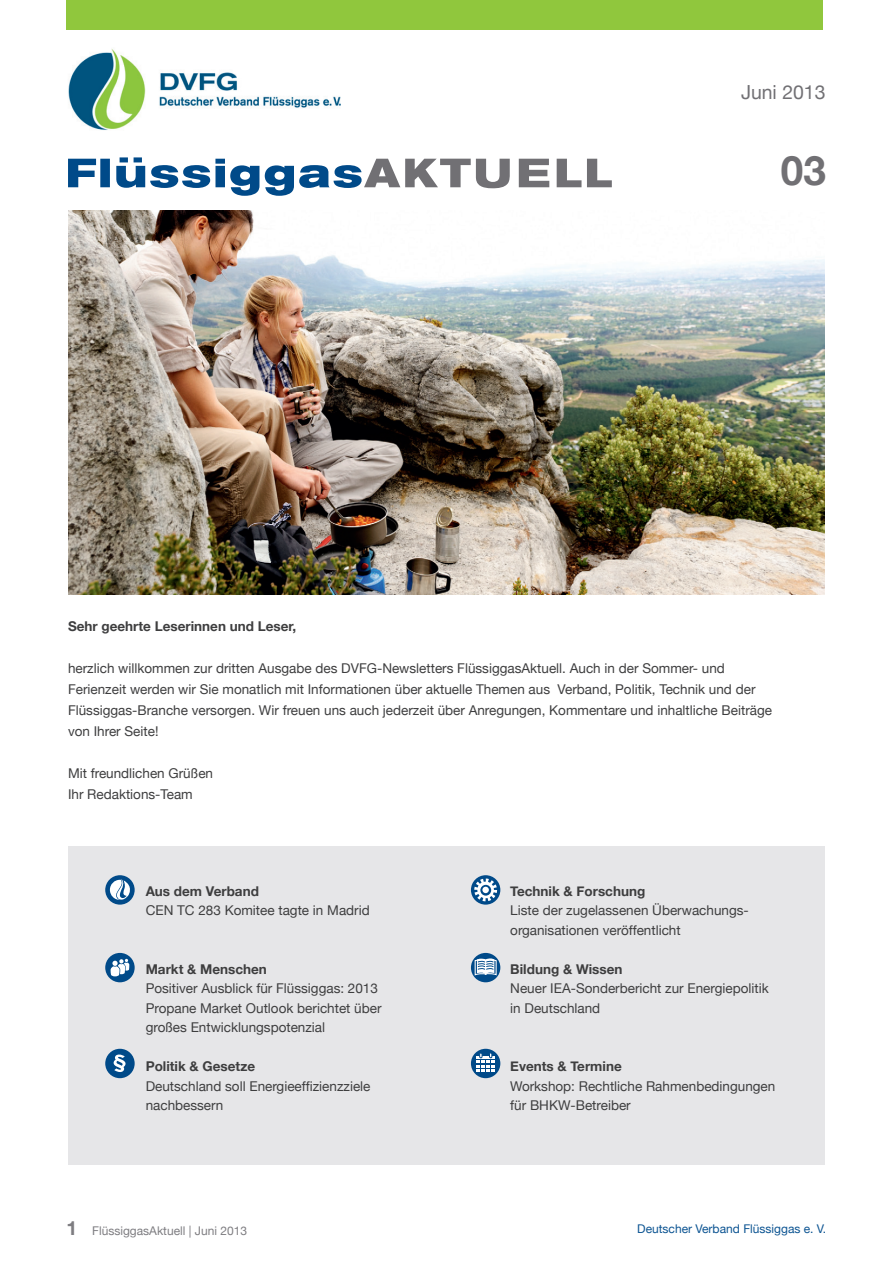
<style>
.page{position:relative;width:893px;height:1263px;background:#fff}
.page>*{position:absolute;margin:0;border:0;box-sizing:border-box;transform-origin:0 0}
.t1{font:700 40.5px "Helvetica Neue";color:#717074}
.t2{font:19.35px "Helvetica Neue";color:#717074}
.t3{font:13.5px/19.5px "Helvetica Neue";color:#3e3e3f}
.t4{font:700 13.5px "Helvetica Neue";color:#3e3e3f}
.t5{font:12px "Helvetica Neue";color:#0c5492}
.t6{font:12px "Helvetica Neue";color:#7e7d81}
.s1{font-weight:700;font-size:19.5px}
</style>
<div class="page">
<img style="left:68px;top:49px;width:273px;height:81px">
<div style="left:67px;top:0;width:756px;height:30px;background:#90c73d"></div>
<svg style="left:68px;top:157px;width:544px;height:39px"></svg>
<img style="left:68px;top:210px;width:757px;height:384px">
<div style="left:68px;top:846px;width:757px;height:318px;background:#e6e6e8"></div>
<svg style="left:105px;top:875px;width:30px;height:30px"></svg>
<svg style="left:110px;top:879px;width:24px;height:21px"></svg>
<div style="left:105px;top:953px;width:30px;height:29px;background:#004a89;border-radius:50%"></div>
<svg style="left:111px;top:959px;width:18px;height:17px"></svg>
<div style="left:105px;top:1049px;width:30px;height:29px;background:#004a89;border-radius:50%"></div>
<svg style="left:114px;top:1054px;width:12px;height:18px"></svg>
<div style="left:471px;top:1049px;width:29px;height:29px;background:#004a89;border-radius:50%"></div>
<svg style="left:471px;top:875px;width:29px;height:30px"></svg>
<svg style="left:474px;top:878px;width:23px;height:23px"></svg>
<div style="left:482px;top:887px;width:7px;height:6px;background:#fff;border-radius:50%"></div>
<div style="left:471px;top:953px;width:29px;height:29px;background:#004a89;border-radius:50%"></div>
<svg style="left:474px;top:958px;width:23px;height:18px"></svg>
<svg style="left:476px;top:1052px;width:19px;height:20px"></svg>
<h2 class="t2" style="left:741px;top:81px;width:86px">Juni 2013</h2>
<h1 class="t1" style="left:781px;top:146px;width:47px">03</h1>
<p class="t4" style="left:68px;top:618px;width:230px">Sehr geehrte Leserinnen und Leser,</p>
<p class="t3" style="left:68px;top:658px;width:705px;line-height:21px">herzlich willkommen zur dritten Ausgabe des DVFG-Newsletters FlüssiggasAktuell. Auch in der Sommer- und Ferienzeit werden wir Sie monatlich mit Informationen über aktuelle Themen aus Verband, Politik, Technik und der Flüssiggas-Branche versorgen. Wir freuen uns auch jederzeit über Anregungen, Kommentare und inhaltliche Beiträge von Ihrer Seite!</p>
<p class="t3" style="left:68px;top:763px;width:147px;line-height:21px">Mit freundlichen Grüßen<br>Ihr Redaktions-Team</p>
<p class="t4" style="left:146px;top:882px;width:115px">Aus dem Verband</p>
<p class="t3" style="left:146px;top:900px;width:226px">CEN TC 283 Komitee tagte in Madrid</p>
<p class="t4" style="left:146px;top:960px;width:123px">Markt &amp; Menschen</p>
<p class="t3" style="left:146px;top:978px;width:237px">Positiver Ausblick für Flüssiggas: 2013<br>Propane Market Outlook berichtet über großes Entwicklungspotenzial</p>
<p class="t4" style="left:146px;top:1058px;width:111px">Politik &amp; Gesetze</p>
<p class="t3" style="left:146px;top:1076px;width:226px">Deutschland soll Energieeffizienzziele nachbessern</p>
<p class="t4" style="left:510px;top:882px;width:137px">Technik &amp; Forschung</p>
<p class="t3" style="left:510px;top:900px;width:240px">Liste der zugelassenen Überwachungs&shy;organisationen veröffentlicht</p>
<p class="t4" style="left:510px;top:960px;width:114px">Bildung &amp; Wissen</p>
<p class="t3" style="left:510px;top:978px;width:260px">Neuer IEA-Sonderbericht zur Energiepolitik in Deutschland</p>
<p class="t4" style="left:510px;top:1058px;width:113px">Events &amp; Termine</p>
<p class="t3" style="left:510px;top:1076px;width:267px">Workshop: Rechtliche Rahmenbedingungen für BHKW-Betreiber</p>
<p class="t6" style="left:66px;top:1224px;width:182px"><span class="s1">1</span> FlüssiggasAktuell | Juni 2013</p>
<p class="t5" style="left:637px;top:1221px;width:190px">Deutscher Verband Flüssiggas e. V.</p>
</div>
